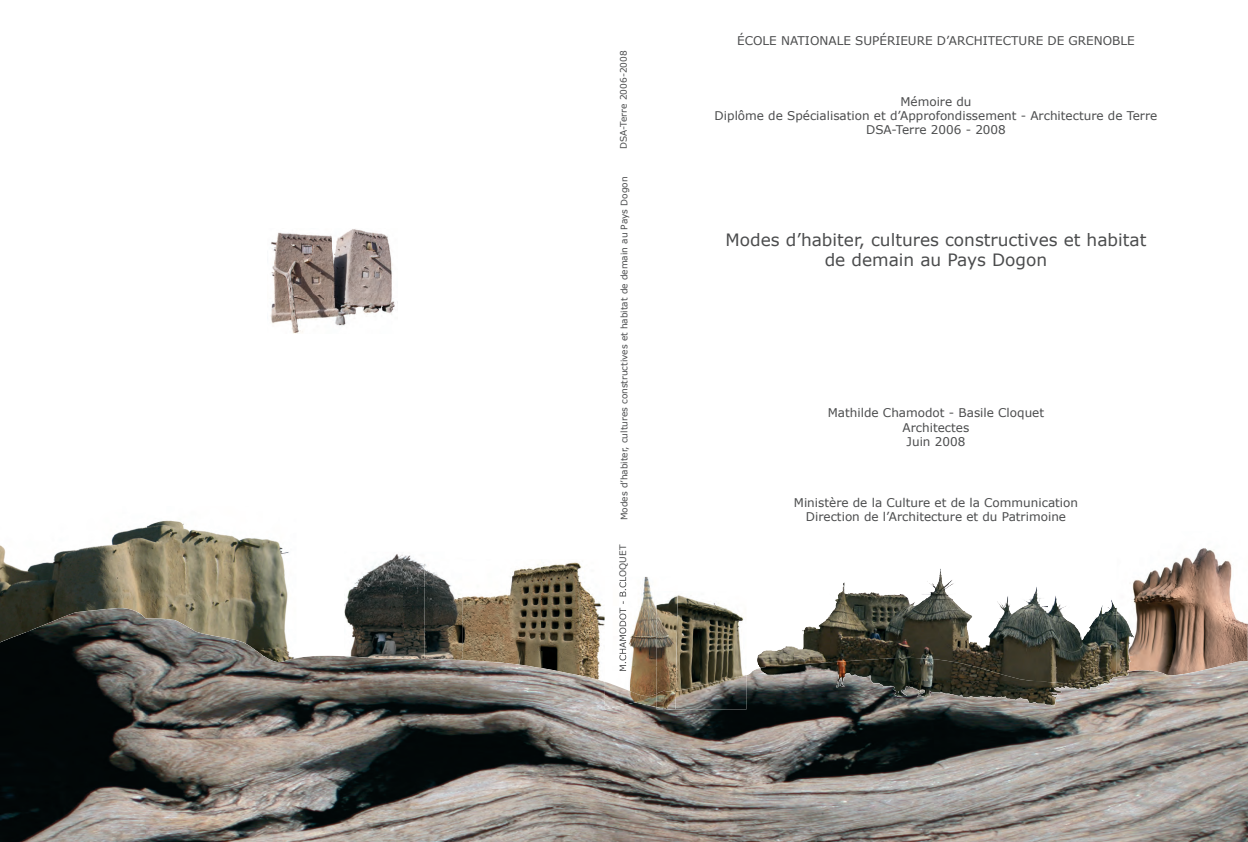
<style>
.page{position:relative;width:1248px;height:842px;background:#fff}
.page>*{position:absolute;margin:0;border:0;box-sizing:border-box;transform-origin:0 0}
.t1{font:17px/20.4px "Verdana";color:#4b4c4d;text-align:center}
.t2{font:12px/14.4px "Verdana";color:#4b4c4d;text-align:center}
.t3{font:9px "Verdana";color:#4b4c4d}
</style>
<div class="page">
<img style="left:1116px;top:548px;width:116px;height:60px">
<img style="left:462px;top:562px;width:140px;height:46px">
<img style="left:354px;top:554px;width:70px;height:33px">
<img style="left:344px;top:587px;width:80px;height:21px">
<img style="left:424px;top:564px;width:38px;height:44px">
<img style="left:0;top:520px;width:263px;height:88px">
<img style="left:263px;top:539px;width:26px;height:69px">
<img style="left:0;top:608px;width:1247px;height:234px">
<img style="left:935px;top:580px;width:37px;height:29px">
<img style="left:270px;top:229px;width:125px;height:104px">
<img style="left:677px;top:595px;width:69px;height:80px">
<img style="left:656px;top:675px;width:90px;height:34px">
<img style="left:613px;top:577px;width:64px;height:119px">
<img style="left:604px;top:608px;width:9px;height:74px">
<img style="left:604px;top:682px;width:52px;height:14px">
<img style="left:619px;top:577px;width:8px;height:94px">
<img style="left:656px;top:691px;width:20px;height:3px">
<p class="t3" style="left:617px;top:149px;width:100px;rotate:-90deg">DSA-Terre 2006-2008</p>
<p class="t3" style="left:618px;top:520px;width:345px;rotate:-90deg">Modes d’habiter, cultures constructives et habitat de demain au Pays Dogon</p>
<p class="t2" style="left:737px;top:33px;width:399px">ÉCOLE NATIONALE SUPÉRIEURE D’ARCHITECTURE DE GRENOBLE</p>
<p class="t2" style="left:714px;top:94px;width:444px">Mémoire du<br>Diplôme de Spécialisation et d’Approfondissement - Architecture de Terre<br>DSA-Terre 2006 - 2008</p>
<h1 class="t1" style="left:725px;top:229px;width:422px">Modes d’habiter, cultures constructives et habitat de demain au Pays Dogon</h1>
<p class="t2" style="left:827px;top:405px;width:218px">Mathilde Chamodot - Basile Cloquet<br>Architectes<br>Juin 2008</p>
<p class="t2" style="left:793px;top:495px;width:286px">Ministère de la Culture et de la Communication<br>Direction de l’Architecture et du Patrimoine</p>
</div>
